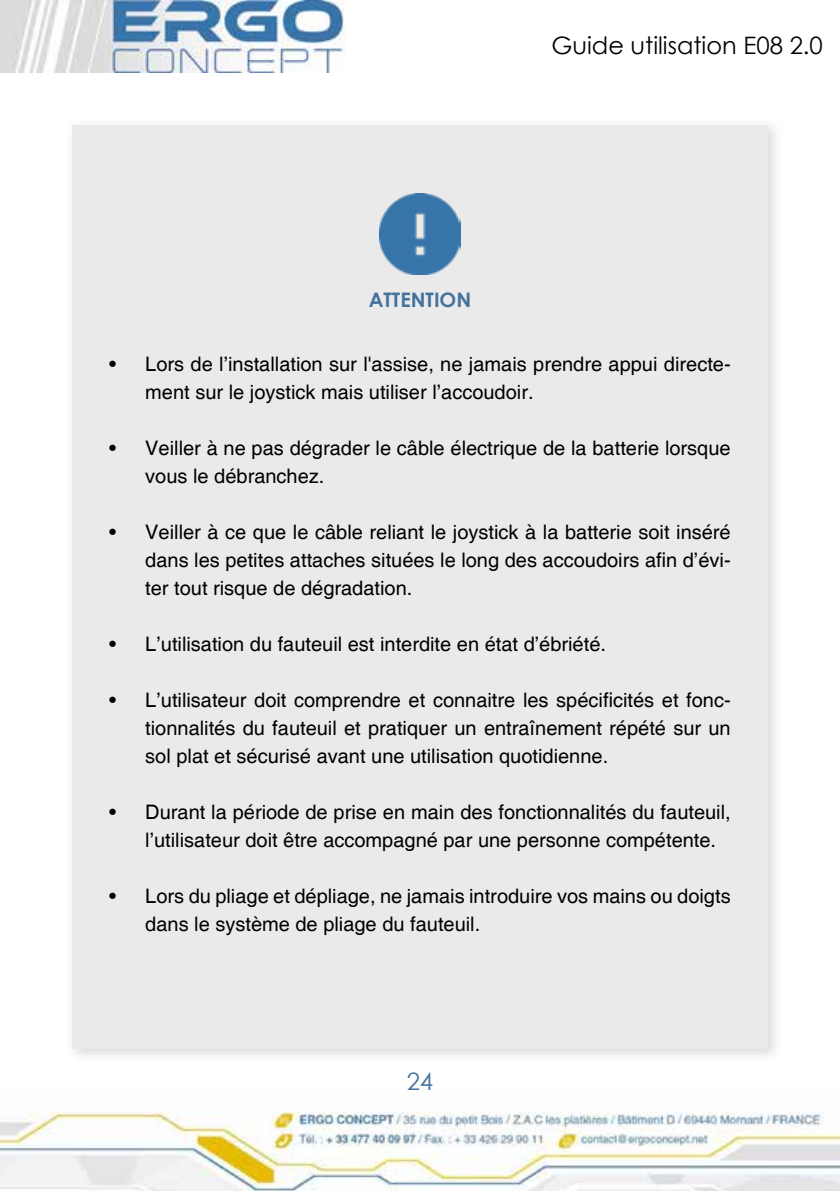
<style>
.page{position:relative;width:840px;height:1191px;background:#fff}
.page>*{position:absolute;margin:0;border:0;box-sizing:border-box;transform-origin:0 0}
.t1{font:24px "Century Gothic";color:#000}
.t2{font:24px "Century Gothic";color:#43729d}
.t3{font:20px/28px "Helvetica";color:#000}
.t4{font:700 20px "Century Gothic";color:#43729d}
</style>
<div class="page">
<img style="left:0;top:0;width:344px;height:72px">
<img style="left:0;top:1111px;width:840px;height:80px">
<div style="left:65px;top:118px;width:717px;height:945px;background:#f3f3f3"></div>
<div style="left:72px;top:125px;width:695px;height:923px;background:#eaeaea"></div>
<img style="left:379px;top:194px;width:81px;height:80px">
<p class="t1" style="left:551px;top:29px;width:273px">Guide utilisation E08 2.0</p>
<p class="t4" style="left:368px;top:284px;width:104px">ATTENTION</p>
<p class="t3" style="left:145px;top:351px;width:586px;text-indent:-36px">• Lors de l’installation sur l'assise, ne jamais prendre appui directe&shy;ment sur le joystick mais utiliser l’accoudoir.</p>
<p class="t3" style="left:145px;top:435px;width:586px;text-indent:-36px">• Veiller à ne pas dégrader le câble électrique de la batterie lorsque vous le débranchez.</p>
<p class="t3" style="left:145px;top:519px;width:586px;text-align:justify;text-indent:-36px">• Veiller à ce que le câble reliant le joystick à la batterie soit inséré dans les petites attaches situées le long des accoudoirs afin d’évi&shy;ter tout risque de dégradation.</p>
<p class="t3" style="left:109px;top:631px;width:498px">• L’utilisation du fauteuil est interdite en état d’ébriété.</p>
<p class="t3" style="left:145px;top:687px;width:586px;text-align:justify;text-indent:-36px">• L’utilisateur doit comprendre et connaitre les spécificités et fonc&shy;tionnalités du fauteuil et pratiquer un entraînement répété sur un sol plat et sécurisé avant une utilisation quotidienne.</p>
<p class="t3" style="left:145px;top:799px;width:586px;text-indent:-36px">• Durant la période de prise en main des fonctionnalités du fauteuil, l’utilisateur doit être accompagné par une personne compétente.</p>
<p class="t3" style="left:145px;top:883px;width:586px;text-indent:-36px">• Lors du pliage et dépliage, ne jamais introduire vos mains ou doigts dans le système de pliage du fauteuil.</p>
<p class="t2" style="left:406px;top:1064px;width:28px">24</p>
</div>
